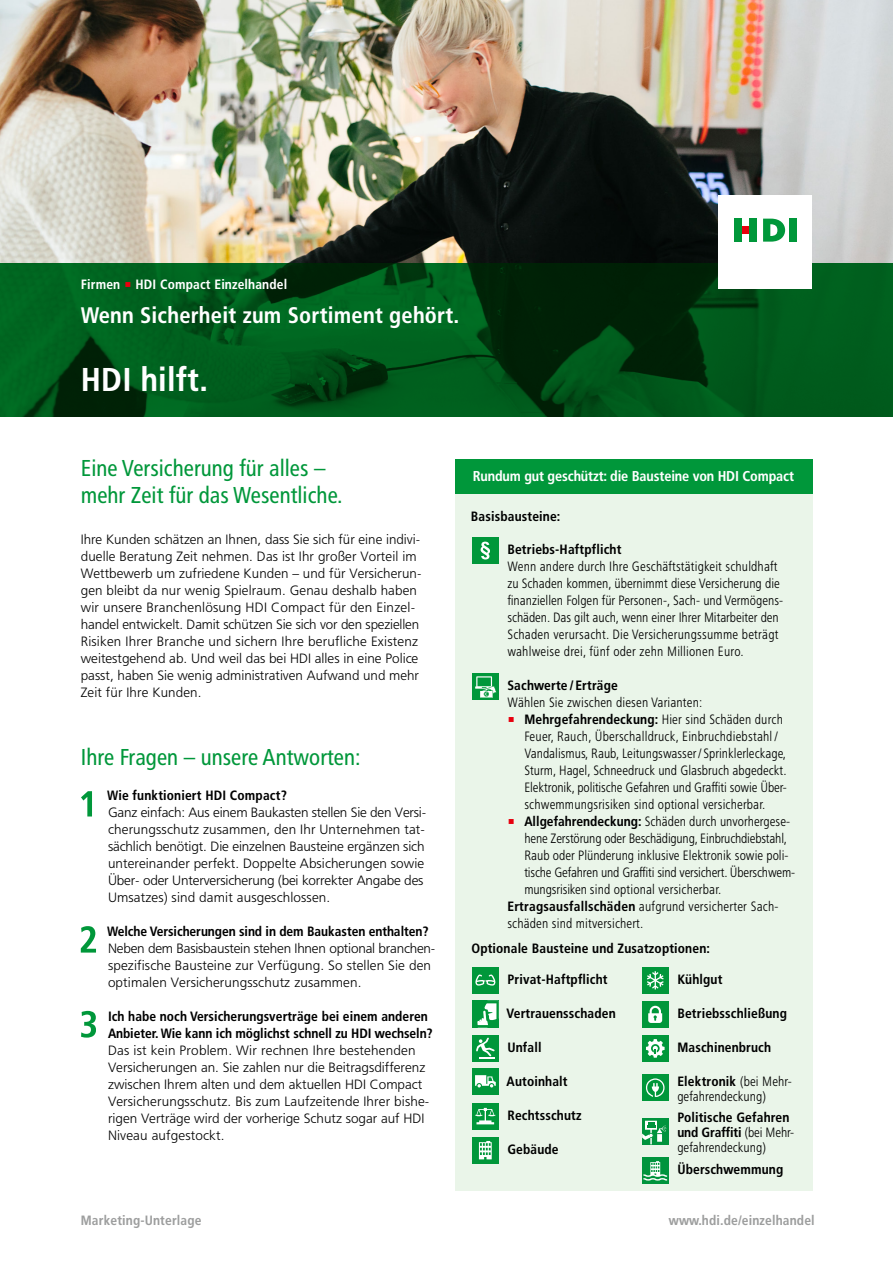
<style>
.page{position:relative;width:893px;height:1263px;background:#fff}
.page>*{position:absolute;margin:0;border:0;box-sizing:border-box;transform-origin:0 0}
.t1{font:33px "HDI Gerling Sans Cond Bold";letter-spacing:.01em;color:#fff}
.t2{font:24px/27px "HDI Gerling Sans Cond Regular";color:#00973a}
.t3{font:22.5px "HDI Gerling Sans Cond Bold";letter-spacing:.01em;color:#fff}
.t4{font:14.25px "HDI Gerling Sans Cond Bold";letter-spacing:-.01em;color:#fff}
.t5{font:13.5px/17px "HDI Gerling Sans Light";letter-spacing:.005em;color:#000}
.t6{font:13.5px/17px "HDI Gerling Sans Cond Light";color:#000}
.t7{font:13.5px/17px "HDI Gerling Sans Cond Bold";letter-spacing:.01em;color:#000}
.t8{font:13.5px "HDI Gerling Sans Cond Bold";letter-spacing:.01em;color:#9d9e9e}
.t9{font:13.5px "HDI Gerling Sans Cond Bold";letter-spacing:.01em;color:#fff}
.s1{font-family:"HDI Gerling Sans Cond Regular";color:#e7000e}
.s2{font-family:"HDI Gerling Sans Cond Light"}
.s3{font-family:"HDI Gerling Sans Cond Bold"}
</style>
<div class="page">
<img style="left:0;top:0;width:893px;height:264px">
<svg style="left:0;top:264px;width:893px;height:153px;background:#004f17"></svg>
<div style="left:719px;top:196px;width:93px;height:93px;background:#fff"></div>
<div style="left:742px;top:226px;width:7px;height:8px;background:#e7000e"></div>
<svg style="left:763px;top:219px;width:22px;height:23px"></svg>
<div style="left:789px;top:219px;width:8px;height:23px;background:#00973a"></div>
<div style="left:749px;top:219px;width:8px;height:23px;background:#00973a"></div>
<div style="left:734px;top:219px;width:8px;height:23px;background:#00973a"></div>
<svg style="left:81px;top:791px;width:11px;height:25px"></svg>
<svg style="left:81px;top:926px;width:15px;height:26px"></svg>
<svg style="left:81px;top:1011px;width:15px;height:27px"></svg>
<div style="left:455px;top:494px;width:357px;height:697px;background:#eaf5e9"></div>
<div style="left:472px;top:537px;width:26px;height:27px;background:#00973a"></div>
<svg style="left:481px;top:542px;width:9px;height:17px"></svg>
<div style="left:472px;top:674px;width:26px;height:26px;background:#00973a"></div>
<hr style="left:475px;top:686px;width:18px;height:3px;background:#fff">
<svg style="left:476px;top:676px;width:21px;height:21px"></svg>
<div style="left:472px;top:967px;width:26px;height:26px;background:#00973a"></div>
<svg style="left:475px;top:974px;width:20px;height:11px"></svg>
<div style="left:472px;top:1035px;width:26px;height:26px;background:#00973a"></div>
<svg style="left:476px;top:1037px;width:19px;height:21px"></svg>
<div style="left:472px;top:1068px;width:26px;height:26px;background:#00973a"></div>
<svg style="left:475px;top:1075px;width:21px;height:12px"></svg>
<div style="left:472px;top:1103px;width:26px;height:26px;background:#00973a"></div>
<svg style="left:475px;top:1108px;width:21px;height:16px"></svg>
<div style="left:472px;top:1137px;width:26px;height:26px;background:#00973a"></div>
<svg style="left:479px;top:1141px;width:13px;height:18px"></svg>
<div style="left:455px;top:459px;width:357px;height:34px;background:#00973a"></div>
<svg style="left:472px;top:1001px;width:27px;height:26px"></svg>
<div style="left:642px;top:967px;width:26px;height:26px;background:#00973a"></div>
<svg style="left:647px;top:971px;width:17px;height:18px"></svg>
<div style="left:642px;top:1001px;width:26px;height:26px;background:#00973a"></div>
<svg style="left:648px;top:1006px;width:14px;height:17px"></svg>
<div style="left:642px;top:1035px;width:26px;height:26px;background:#00973a"></div>
<svg style="left:646px;top:1039px;width:19px;height:19px"></svg>
<div style="left:642px;top:1074px;width:26px;height:27px;background:#00973a"></div>
<svg style="left:646px;top:1078px;width:18px;height:19px"></svg>
<svg style="left:642px;top:1118px;width:26px;height:26px"></svg>
<svg style="left:642px;top:1121px;width:24px;height:23px"></svg>
<div style="left:642px;top:1158px;width:26px;height:26px;background:#00943d"></div>
<svg style="left:643px;top:1161px;width:24px;height:19px"></svg>
<p class="t9" style="left:81px;top:277px;width:208px">Firmen <span class="s1">•</span> HDI Compact Einzelhandel</p>
<h3 class="t3" style="left:81px;top:302px;width:380px">Wenn Sicherheit zum Sortiment gehört.</h3>
<h1 class="t1" style="left:81px;top:361px;width:129px">HDI hilft.</h1>
<h2 class="t2" style="left:81px;top:455px;width:263px">Eine Versicherung für alles – mehr Zeit für das Wesentliche.</h2>
<p class="t5" style="left:81px;top:531px;width:342px">Ihre Kunden schätzen an Ihnen, dass Sie sich für eine indivi&shy;duelle Beratung Zeit nehmen. Das ist Ihr großer Vorteil im Wettbewerb um zufriedene Kunden – und für Versicherun&shy;gen bleibt da nur wenig Spielraum. Genau deshalb haben wir unsere Branchenlösung HDI Compact für den Einzel‑ handel entwickelt. Damit schützen Sie sich vor den speziellen Risiken Ihrer Branche und sichern Ihre berufliche Existenz weitestgehend ab. Und weil das bei HDI alles in eine Police passt, haben Sie wenig administrativen Aufwand und mehr Zeit für Ihre Kunden.</p>
<h2 class="t2" style="left:81px;top:744px;width:281px">Ihre Fragen – unsere Antworten:</h2>
<p class="t7" style="left:107px;top:786px;width:181px">Wie funktioniert HDI Compact?</p>
<p class="t5" style="left:108px;top:803px;width:320px">Ganz einfach: Aus einem Baukasten stellen Sie den Versi&shy;cherungsschutz zusammen, den Ihr Unternehmen tat&shy;sächlich benötigt. Die einzelnen Bausteine ergänzen sich untereinander perfekt. Doppelte Absicherungen sowie Über- oder Unterversicherung (bei korrekter Angabe des Umsatzes) sind damit ausgeschlossen.</p>
<p class="t7" style="left:107px;top:923px;width:323px">Welche Versicherungen sind in dem Baukasten enthalten?</p>
<p class="t5" style="left:108px;top:939px;width:328px">Neben dem Basisbaustein stehen Ihnen optional branchen&shy;spezifische Bausteine zur Verfügung. So stellen Sie den optimalen Versicherungsschutz zusammen.</p>
<p class="t7" style="left:108px;top:1008px;width:326px">Ich habe noch Versicherungsverträge bei einem anderen<br>Anbieter. Wie kann ich möglichst schnell zu HDI wechseln?</p>
<p class="t5" style="left:108px;top:1042px;width:323px">Das ist kein Problem. Wir rechnen Ihre bestehenden Versicherungen an. Sie zahlen nur die Beitragsdifferenz zwischen Ihrem alten und dem aktuellen HDI Compact Versicherungsschutz. Bis zum Laufzeitende Ihrer bishe&shy;rigen Verträge wird der vorherige Schutz sogar auf HDI Niveau aufgestockt.</p>
<p class="t8" style="left:81px;top:1212px;width:122px">Marketing-Unterlage</p>
<p class="t4" style="left:473px;top:468px;width:323px">Rundum gut geschützt: die Bausteine von HDI Compact</p>
<p class="t7" style="left:471px;top:508px;width:91px">Basisbausteine:</p>
<p class="t7" style="left:507px;top:541px;width:116px">Betriebs-Haftpflicht</p>
<p class="t6" style="left:507px;top:558px;width:277px">Wenn andere durch Ihre Geschäftstätigkeit schuldhaft zu Schaden kommen, übernimmt diese Versicherung die finanziellen Folgen für Personen-, Sach- und Vermögens&shy;schäden. Das gilt auch, wenn einer Ihrer Mitarbeiter den Schaden verursacht. Die Versicherungssumme beträgt wahlweise drei, fünf oder zehn Millionen Euro.</p>
<p class="t7" style="left:507px;top:677px;width:112px">Sachwerte / Erträge</p>
<p class="t6" style="left:507px;top:694px;width:196px">Wählen Sie zwischen diesen Varianten:</p>
<p class="t7" style="left:507px;top:711px;width:277px"><span class="s1">•</span> Mehrgefahrendeckung: <span class="s2">Hier sind Schäden durch</span></p>
<p class="t6" style="left:524px;top:728px;width:264px">Feuer, Rauch, Überschalldruck, Einbruchdiebstahl / Vandalismus, Raub, Leitungswasser/ Sprinklerleckage, Sturm, Hagel, Schneedruck und Glasbruch abgedeckt.<br>Elektronik, politische Gefahren und Graffiti sowie Über&shy;schwemmungsrisiken sind optional versicherbar.</p>
<p class="t6" style="left:507px;top:813px;width:284px"><span class="s1">•</span> <span class="s3">Allgefahrendeckung:</span> Schäden durch unvorhergese-</p>
<p class="t6" style="left:524px;top:830px;width:264px">hene Zerstörung oder Beschädigung, Einbruchdiebstahl,</p>
<p class="t6" style="left:524px;top:847px;width:266px">Raub oder Plünderung inklusive Elektronik sowie poli-</p>
<p class="t6" style="left:524px;top:864px;width:272px">tische Gefahren und Graffiti sind versichert. Überschwem-</p>
<p class="t6" style="left:524px;top:881px;width:198px">mungsrisiken sind optional versicherbar.</p>
<p class="t6" style="left:507px;top:899px;width:272px"><span class="s3">Ertragsausfallschäden</span> aufgrund versicherter Sach‑</p>
<p class="t6" style="left:507px;top:916px;width:138px">schäden sind mitversichert.</p>
<p class="t7" style="left:471px;top:940px;width:240px">Optionale Bausteine und Zusatzoptionen:</p>
<p class="t7" style="left:507px;top:971px;width:102px">Privat-Haftpflicht</p>
<p class="t7" style="left:507px;top:1005px;width:111px">Vertrauensschaden</p>
<p class="t7" style="left:507px;top:1039px;width:36px">Unfall</p>
<p class="t7" style="left:507px;top:1073px;width:63px">Autoinhalt</p>
<p class="t7" style="left:507px;top:1107px;width:76px">Rechtsschutz</p>
<p class="t7" style="left:507px;top:1141px;width:53px">Gebäude</p>
<p class="t7" style="left:677px;top:971px;width:47px">Kühlgut</p>
<p class="t7" style="left:677px;top:1005px;width:111px">Betriebsschließung</p>
<p class="t7" style="left:677px;top:1039px;width:95px">Maschinenbruch</p>
<p class="t7" style="left:677px;top:1073px;width:116px">Elektronik <span class="s2">(bei Mehr-</span></p>
<p class="t6" style="left:677px;top:1088px;width:90px">gefahrendeckung)</p>
<p class="t7" style="left:677px;top:1110px;width:118px;line-height:15px">Politische Gefahren und Graffiti <span class="s2">(bei Mehr-</span></p>
<p class="t6" style="left:677px;top:1139px;width:90px">gefahrendeckung)</p>
<p class="t7" style="left:677px;top:1161px;width:107px">Überschwemmung</p>
<p class="t8" style="left:669px;top:1212px;width:147px">www.hdi.de/einzelhandel</p>
</div>
